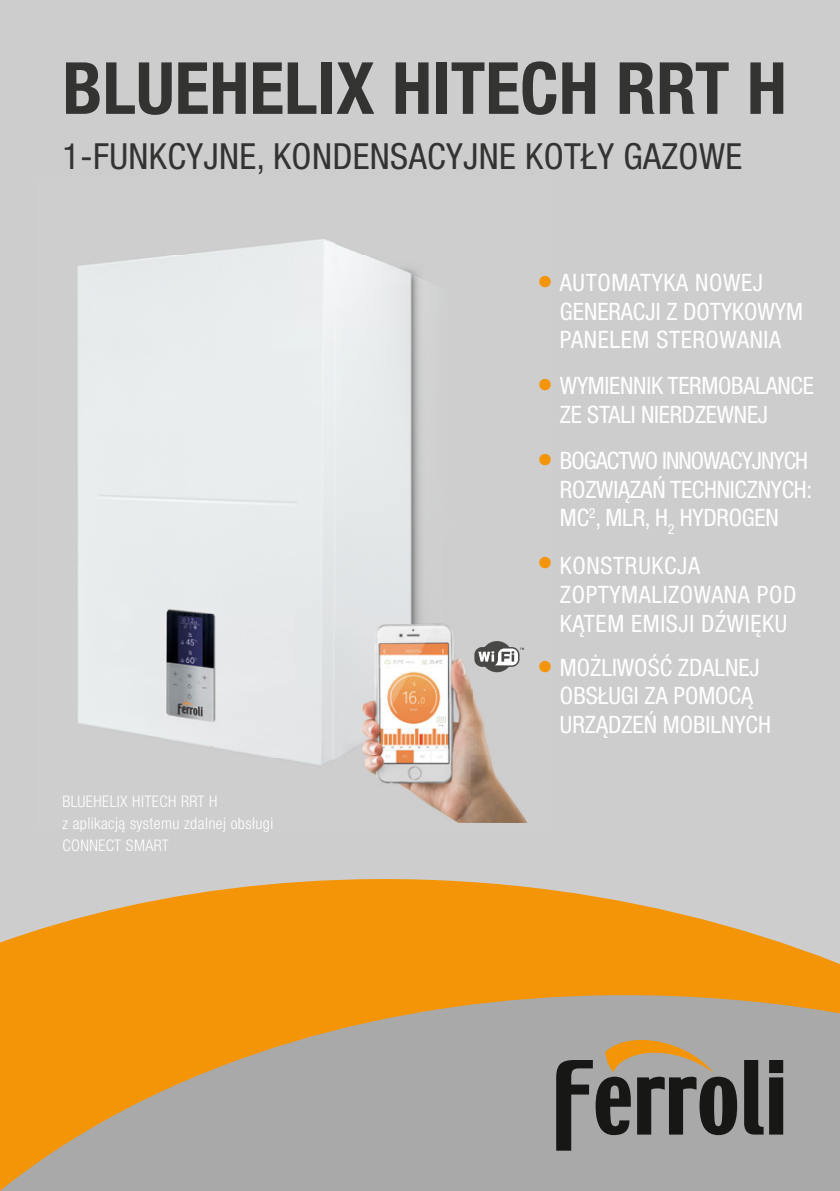
<style>
.page{position:relative;width:840px;height:1191px;background:#fff}
.page>*{position:absolute;margin:0;border:0;box-sizing:border-box;transform-origin:0 0}
.t1{font:700 condensed 72px "Helvetica Neue LTW1 G";color:#333332}
.t2{font:condensed 36px "Helvetica Neue LTW1 G";letter-spacing:.01em;color:#333332}
.t3{font:condensed 24px/28.8px "Helvetica Neue LTW1 G";color:#fff}
.t4{font:condensed 24px/28.8px "Helvetica Neue LTW1 G";letter-spacing:.025em;color:#fff}
.t5{font:300 condensed 16px/22px "Helvetica Neue LTW1 G";letter-spacing:.025em;color:#fff}
.s1{font-weight:300;font-size:32px;color:#f39507}
</style>
<div class="page">
<div style="left:0;top:0;width:839px;height:1191px;background:#cdcdce"></div>
<img style="left:77px;top:239px;width:364px;height:447px">
<img style="left:77px;top:686px;width:284px;height:72px">
<img style="left:488px;top:822px;width:40px;height:1px">
<img style="left:283px;top:758px;width:52px;height:7px">
<img style="left:457px;top:822px;width:31px;height:1px">
<svg style="left:0;top:879px;width:839px;height:312px;background:#cfa25e"></svg>
<svg style="left:743px;top:1060px;width:39px;height:74px;background:#454544"></svg>
<svg style="left:556px;top:1035px;width:180px;height:115px;background:#817c73"></svg>
<img style="left:361px;top:624px;width:166px;height:198px">
<svg style="left:474px;top:641px;width:49px;height:31px"></svg>
<h1 class="t1" style="left:62px;top:45px;width:725px">BLUEHELIX HITECH RRT H</h1>
<h2 class="t2" style="left:62px;top:135px;width:680px">1-FUNKCYJNE, KONDENSACYJNE KOTŁY GAZOWE</h2>
<p class="t5" style="left:62px;top:790px;width:212px">BLUEHELIX HITECH RRT H<br>z aplikacją systemu zdalnej obsługi<br>CONNECT SMART</p>
<p class="t4" style="left:559px;top:268px;width:244px;text-indent:-23px"><span class="s1">•</span> AUTOMATYKA NOWEJ<br>GENERACJI Z DOTYKOWYM<br>PANELEM STEROWANIA</p>
<p class="t3" style="left:559px;top:371px;width:255px;text-indent:-23px"><span class="s1">•</span> WYMIENNIK TERMOBALANCE<br>ZE STALI NIERDZEWNEJ</p>
<p class="t3" style="left:559px;top:446px;width:254px;text-indent:-23px"><span class="s1">•</span> BOGACTWO INNOWACYJNYCH<br>ROZWIĄZAŃ TECHNICZNYCH:<br>MC<sup>2</sup>, MLR, H<sub>2</sub> HYDROGEN</p>
<p class="t4" style="left:559px;top:551px;width:238px;text-indent:-23px"><span class="s1">•</span> KONSTRUKCJA<br>ZOPTYMALIZOWANA POD<br>KĄTEM EMISJI DŹWIĘKU</p>
<p class="t3" style="left:559px;top:653px;width:212px;text-indent:-23px"><span class="s1">•</span> MOŻLIWOŚĆ ZDALNEJ<br>OBSŁUGI ZA POMOCĄ<br>URZĄDZEŃ MOBILNYCH</p>
</div>
